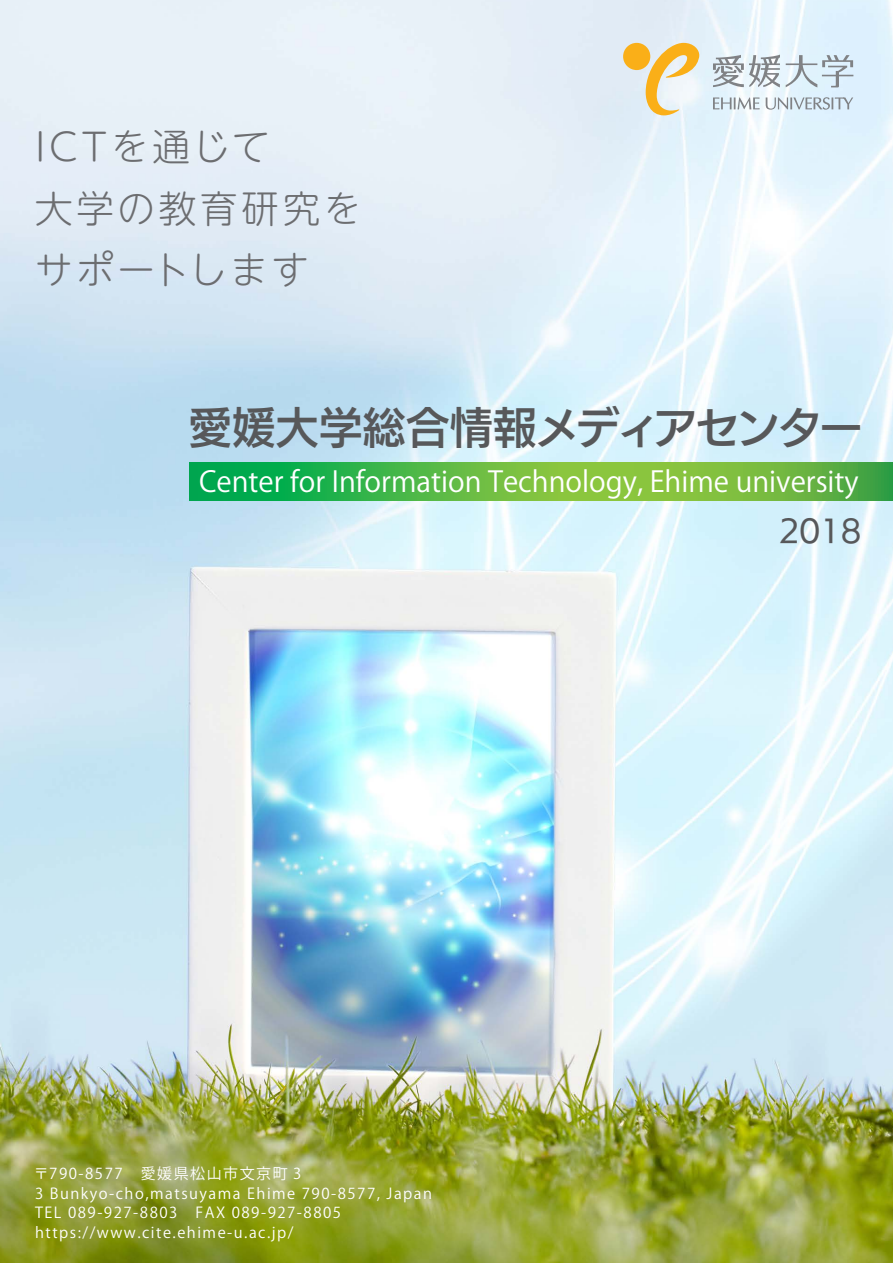
<style>
.page{position:relative;width:893px;height:1263px;background:#fff}
.page>*{position:absolute;margin:0;border:0;box-sizing:border-box;transform-origin:0 0}
.t1{font:43.5px "UD Kakugo Large Pr 6 N DB";letter-spacing:-.02em;color:#57585a}
.t2{font:300 37.5px/61.5px "UD Shin M Go Pr 6 N";letter-spacing:.1em;color:#6c6d70}
.t3{font:30px "UD Kakugo Large Pr 6 N M";color:#57585a}
.t4{font:28.5px "Koz Go Pro";color:#fff}
.t5{font:15px/19.5px "Koz Go Pro";letter-spacing:.1em;color:#fff}
</style>
<div class="page">
<img style="left:0;top:0;width:893px;height:1263px">
<svg style="left:189px;top:462px;width:704px;height:39px;background:#55b744"></svg>
<svg style="left:713px;top:55px;width:67px;height:32px;background:#bfc6cb"></svg>
<svg style="left:786px;top:55px;width:67px;height:32px;background:#cad8e1"></svg>
<svg style="left:713px;top:97px;width:47px;height:12px"></svg>
<svg style="left:766px;top:97px;width:87px;height:13px"></svg>
<svg style="left:646px;top:43px;width:53px;height:72px"></svg>
<div style="left:623px;top:43px;width:27px;height:27px;background:#faaf18;border-radius:50%"></div>
<h2 class="t2" style="left:35px;top:114px;width:328px">ICTを通じて<br>大学の教育研究をサポートします</h2>
<h1 class="t1" style="left:189px;top:404px;width:676px">愛媛大学総合情報メディアセンター</h1>
<h3 class="t4" style="left:199px;top:463px;width:661px">Center for Information Technology, Ehime university</h3>
<p class="t5" style="left:34px;top:1164px;width:400px">〒790-8577　愛媛県松山市文京町 3<br>3 Bunkyo-cho,matsuyama Ehime 790-8577, Japan TEL 089-927-8803　FAX 089-927-8805 https://www.cite.ehime-u.ac.jp/</p>
<h3 class="t3" style="left:779px;top:514px;width:84px">2018</h3>
</div>
